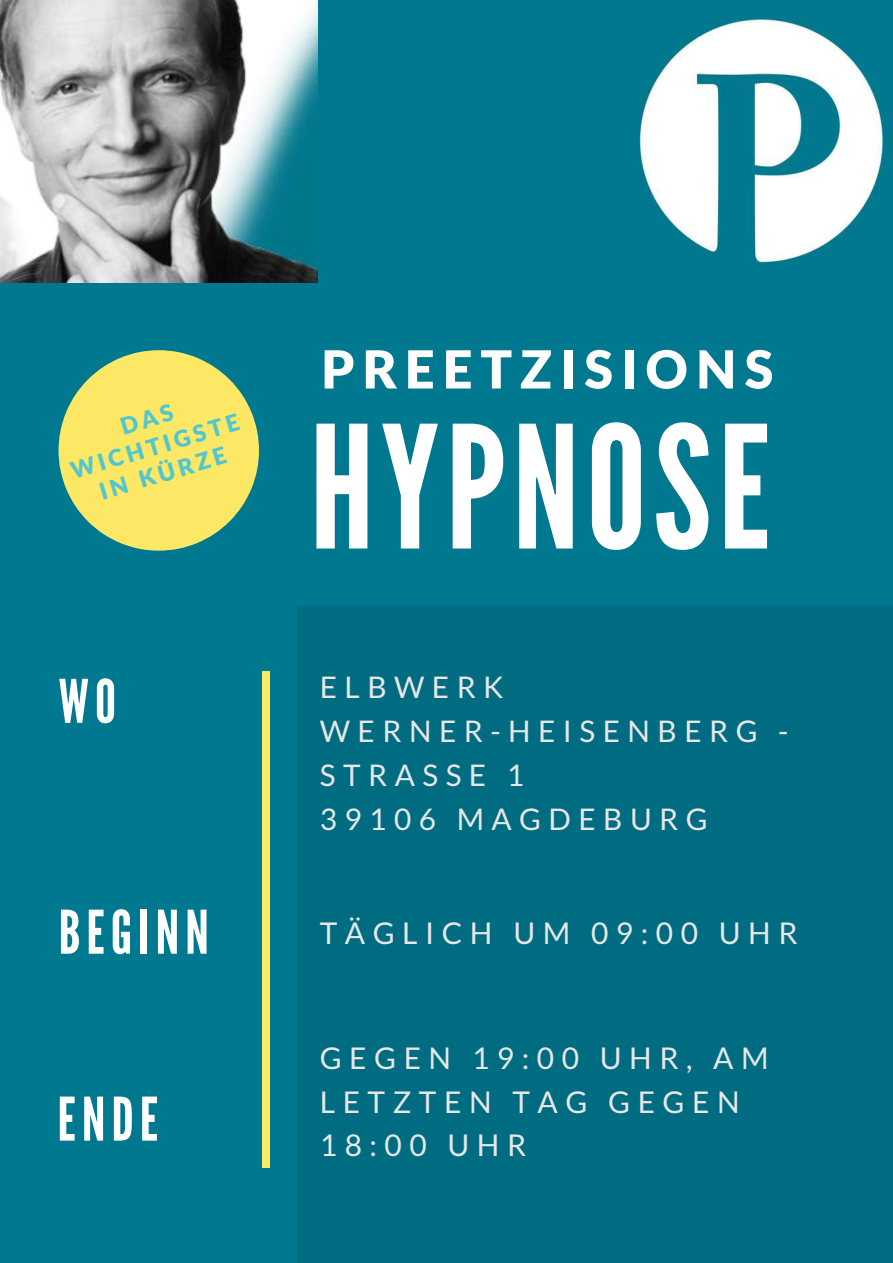
<style>
.page{position:relative;width:893px;height:1263px;background:#00788f}
.page>*{position:absolute;margin:0;border:0;box-sizing:border-box;transform-origin:0 0}
.t1{font:169.8px "League Gothic";letter-spacing:.04em;color:#fff}
.t2{font:60px "League Gothic";letter-spacing:.1em;color:#fff}
.t3{font:900 52.5px "Lato";letter-spacing:.15em;color:#fff}
.t4{font:30px/44px "Lato";letter-spacing:.25em;color:#fff}
.t5{font:29.85px/44px "Lato";letter-spacing:.25em;color:#fff}
.t6{font:900 23.25px/28.2px "Lato";color:#52c6cf;text-align:center}
</style>
<div class="page">
<svg style="left:59px;top:350px;width:200px;height:201px"></svg>
<div style="left:262px;top:671px;width:8px;height:496px;background:#fde866"></div>
<img style="left:639px;top:19px;width:244px;height:244px">
<img style="left:0;top:0;width:318px;height:283px">
<div style="left:297px;top:606px;width:596px;height:657px;background:#006c81"></div>
<p class="t6" style="left:59px;top:431px;width:176px;rotate:-17deg">DAS<br>WICHTIGSTE<br>IN KÜRZE</p>
<h2 class="t2" style="left:59px;top:667px;width:59px">WO</h2>
<h3 class="t3" style="left:321px;top:337px;width:454px">PREETZISIONS</h3>
<h1 class="t1" style="left:310px;top:390px;width:462px">HYPNOSE</h1>
<p class="t5" style="left:320px;top:664px;width:470px">ELBWERK<br>WERNER-HEISENBERG -<br>STRASSE 1<br>39106 MAGDEBURG</p>
<h2 class="t2" style="left:59px;top:897px;width:152px">BEGINN</h2>
<p class="t4" style="left:320px;top:910px;width:479px">TÄGLICH UM 09:00 UHR</p>
<h2 class="t2" style="left:57px;top:1084px;width:102px">ENDE</h2>
<p class="t4" style="left:320px;top:1035px;width:450px">GEGEN 19:00 UHR, AM<br>LETZTEN TAG GEGEN<br>18:00 UHR</p>
</div>
